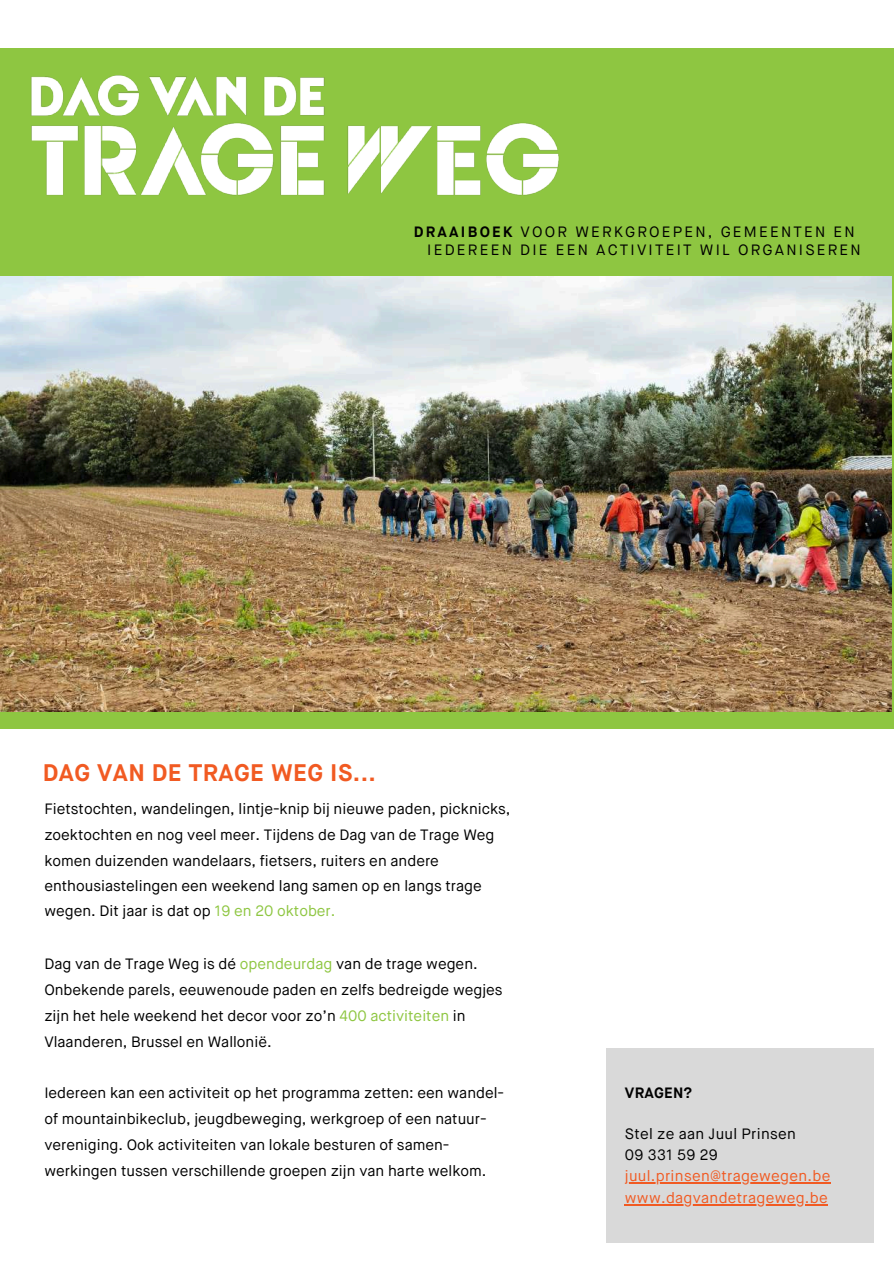
<style>
.page{position:relative;width:894px;height:1264px;background:#fff}
.page>*{position:absolute;margin:0;border:0;box-sizing:border-box;transform-origin:0 0}
.t1{font:700 24px "Maison Neue";letter-spacing:.02em;color:#f15a22}
.t2{font:15px/25.8px "Maison Neue";color:#000}
.t3{font:15px/18px "Maison Neue";letter-spacing:.15em;color:#000}
.t4{font:15px/21.3px "Maison Neue";letter-spacing:.02em;color:#f15a22}
.t5{font:15px/21.3px "Maison Neue";letter-spacing:.02em;color:#000}
.t6{font:700 15px "Maison Neue";letter-spacing:.02em;color:#000}
.s1{font-weight:700}
.s2{color:#8ec641}
</style>
<div class="page">
<div style="left:0;top:0;width:892px;height:1262px;background:#8ec641"></div>
<div style="left:0;top:0;width:892px;height:47px;background:#fff"></div>
<img style="left:0;top:276px;width:891px;height:435px">
<div style="left:0;top:730px;width:892px;height:495px;background:#fff"></div>
<div style="left:0;top:1225px;width:892px;height:37px;background:#fff"></div>
<img style="left:31px;top:75px;width:528px;height:121px">
<div style="left:605px;top:1048px;width:268px;height:194px;background:#d9d9d9"></div>
<hr style="left:624px;top:1182px;width:206px;height:1px;background:#f15a22">
<hr style="left:624px;top:1203px;width:203px;height:2px;background:#f15a22">
<p class="t3" style="left:427px;top:223px;width:435px;text-indent:-13px"><span class="s1">DRAAIBOEK</span> VOOR WERKGROEPEN, GEMEENTEN EN<br>IEDEREEN DIE EEN ACTIVITEIT WIL ORGANISEREN</p>
<h1 class="t1" style="left:43px;top:762px;width:335px">DAG VAN DE TRAGE WEG IS...</h1>
<p class="t2" style="left:44px;top:797px;width:467px">Fietstochten, wandelingen, lintje-knip bij nieuwe paden, picknicks, zoektochten en nog veel meer. Tijdens de Dag van de Trage Weg komen duizenden wandelaars, fietsers, ruiters en andere enthousiastelingen een weekend lang samen op en langs trage wegen. Dit jaar is dat op <span class="s2">19 en 20 oktober.</span></p>
<p class="t2" style="left:44px;top:952px;width:459px">Dag van de Trage Weg is dé <span class="s2">opendeurdag</span> van de trage wegen.<br>Onbekende parels, eeuwenoude paden en zelfs bedreigde wegjes zijn het hele weekend het decor voor zo’n <span class="s2">400 activiteiten</span> in Vlaanderen, Brussel en Wallonië.</p>
<p class="t2" style="left:44px;top:1081px;width:461px">Iedereen kan een activiteit op het programma zetten: een wandel&shy;of mountainbikeclub, jeugdbeweging, werkgroep of een natuur&shy;vereniging. Ook activiteiten van lokale besturen of samen&shy;werkingen tussen verschillende groepen zijn van harte welkom.</p>
<p class="t6" style="left:624px;top:1085px;width:69px">VRAGEN?</p>
<p class="t5" style="left:624px;top:1123px;width:172px">Stel ze aan Juul Prinsen<br>09 331 59 29</p>
<p class="t4" style="left:624px;top:1166px;width:207px">juul.prinsen@tragewegen.be www.dagvandetrageweg.be</p>
</div>
